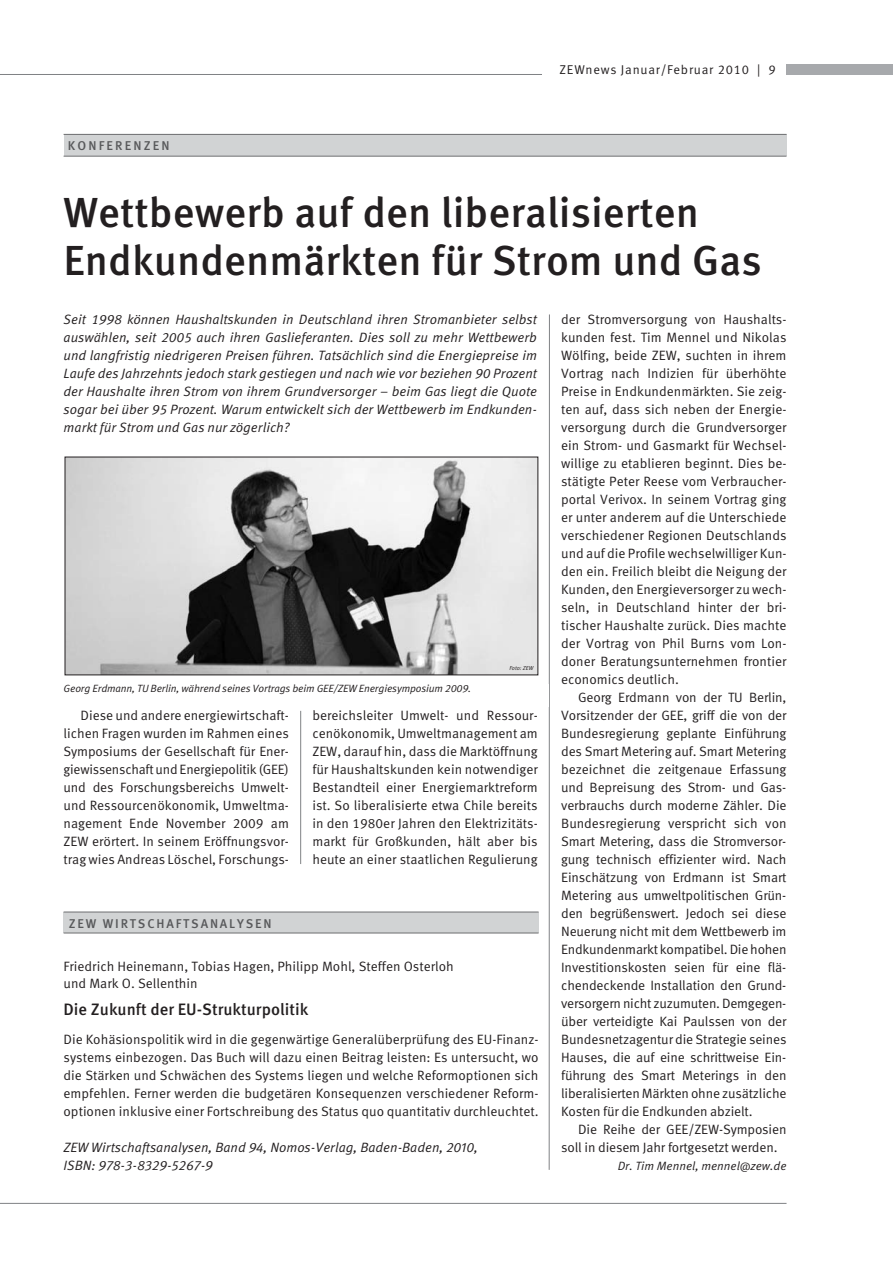
<style>
.page{position:relative;width:893px;height:1263px;background:#fff}
.page>*{position:absolute;margin:0;border:0;box-sizing:border-box;transform-origin:0 0}
.t1{font:500 42px/48px "Meta Pro";color:#231f20}
.t2{font:500 16.5px "Meta Pro";color:#231f20}
.t3{font:13.5px/18px "Meta Pro";color:#231f20;text-align:justify}
.t4{font:italic 13.5px/18px "Meta Pro";color:#231f20;text-align:justify}
.t5{font:12.75px "Meta Pro";letter-spacing:.06em;color:#231f20}
.t6{font:500 12.75px "Meta Pro";letter-spacing:.145em;color:#58595b}
.t7{font:500 12.75px "Meta Pro";letter-spacing:.17em;color:#58595b}
.t8{font:italic 12px "Meta Pro";color:#231f20}
.t9{font:italic 10.5px "Meta Pro";letter-spacing:-.015em;color:#231f20}
.t10{font:italic 5.7px "Meta Pro";color:#231f20}
</style>
<div class="page">
<div style="left:786px;top:64px;width:106px;height:10px;background:#a7a9ac"></div>
<hr style="left:0;top:1203px;width:786px;height:1px;background:#808285">
<hr style="left:0;top:74px;width:542px;height:1px;background:#808285">
<hr style="left:549px;top:314px;width:1px;height:856px;background:#808285">
<hr style="left:300px;top:711px;width:1px;height:153px;background:#808285">
<img style="left:67px;top:459px;width:469px;height:214px">
<div style="left:64px;top:135px;width:722px;height:21px;background:#d1d3d4"></div>
<hr style="left:64px;top:134px;width:722px;height:1px;background:#6d6e70">
<hr style="left:64px;top:156px;width:722px;height:1px;background:#6d6e70">
<div style="left:64px;top:912px;width:475px;height:21px;background:#d1d3d4"></div>
<hr style="left:64px;top:912px;width:475px;height:1px;background:#6d6e70">
<hr style="left:64px;top:933px;width:475px;height:1px;background:#6d6e70">
<p class="t7" style="left:68px;top:141px;width:103px">KONFERENZEN</p>
<p class="t5" style="left:560px;top:65px;width:218px">ZEWnews Januar/Februar 2010 | 9</p>
<h1 class="t1" style="left:64px;top:192px;width:700px">Wettbewerb auf den liberalisierten<br>Endkundenmärkten für Strom und Gas</h1>
<p class="t4" style="left:64px;top:312px;width:475px">Seit 1998 können Haushaltskunden in Deutschland ihren Stromanbieter selbst auswählen, seit 2005 auch ihren Gaslieferanten. Dies soll zu mehr Wettbewerb und langfristig niedrigeren Preisen führen. Tatsächlich sind die Energiepreise im Laufe des Jahrzehnts jedoch stark gestiegen und nach wie vor beziehen 90 Prozent der Haushalte ihren Strom von ihrem Grundversorger – beim Gas liegt die Quote sogar bei über 95 Prozent. Warum entwickelt sich der Wettbewerb im Endkunden&shy;markt für Strom und Gas nur zögerlich?</p>
<p class="t3" style="left:561px;top:311px;width:227px">der Stromversorgung von Haushalts&shy;kunden fest. Tim Mennel und Nikolas Wölfing, beide ZEW, suchten in ihrem Vortrag nach Indizien für überhöhte Preise in Endkundenmärkten. Sie zeig&shy;ten auf, dass sich neben der Energie&shy;versorgung durch die Grundversorger ein Strom- und Gasmarkt für Wechsel&shy;willige zu etablieren beginnt. Dies be&shy;stätigte Peter Reese vom Verbraucher&shy;portal Verivox. In seinem Vortrag ging er unter anderem auf die Unterschiede verschiedener Regionen Deutschlands und auf die Profile wechselwilliger Kun&shy;den ein. Freilich bleibt die Neigung der Kunden, den Energieversorger zu wech&shy;seln, in Deutschland hinter der bri - tischer Haushalte zurück. Dies machte der Vortrag von Phil Burns vom Lon - doner Beratungsunternehmen frontier economics deutlich.</p>
<p class="t3" style="left:561px;top:689px;width:227px;text-indent:17px">Georg Erdmann von der TU Berlin, Vorsitzender der GEE, griff die von der Bundesregierung geplante Einführung des Smart Metering auf. Smart Metering bezeichnet die zeitgenaue Erfassung und Bepreisung des Strom- und Gas - verbrauchs durch moderne Zähler. Die Bundesregierung verspricht sich von Smart Metering, dass die Stromversor&shy;gung technisch effizienter wird. Nach Einschätzung von Erdmann ist Smart Metering aus umweltpolitischen Grün&shy;den begrüßenswert. Jedoch sei diese Neuerung nicht mit dem Wettbewerb im Endkundenmarkt kompatibel. Die hohen Investitionskosten seien für eine flä&shy;chendeckende Installation den Grund&shy;versorgern nicht zuzumuten. Demgegen&shy;über verteidigte Kai Paulssen von der Bundesnetzagentur die Strategie seines Hauses, die auf eine schrittweise Ein&shy;führung des Smart Meterings in den liberalisierten Märkten ohne zusätzliche Kosten für die Endkunden abzielt.</p>
<p class="t3" style="left:561px;top:1121px;width:227px;text-indent:17px">Die Reihe der GEE/ZEW-Symposien soll in diesem Jahr fortgesetzt werden.</p>
<p class="t8" style="left:618px;top:1161px;width:170px">Dr. Tim Mennel, mennel@zew.de</p>
<p class="t10" style="left:509px;top:666px;width:26px">Foto: ZEW</p>
<p class="t9" style="left:64px;top:684px;width:409px">Georg Erdmann, TU Berlin, während seines Vortrags beim GEE/ZEW Energiesymposium 2009.</p>
<p class="t3" style="left:64px;top:707px;width:227px;text-indent:17px">Diese und andere energiewirtschaft&shy;lichen Fragen wurden im Rahmen eines Symposiums der Gesellschaft für Ener&shy;giewissenschaft und Energiepolitik (GEE) und des Forschungsbereichs Umwelt&shy;und Ressourcenökonomik, Umweltma&shy;nagement Ende November 2009 am ZEW erörtert. In seinem Eröffnungsvor&shy;trag wies Andreas Löschel, Forschungs-</p>
<p class="t3" style="left:312px;top:707px;width:227px">bereichsleiter Umwelt- und Ressour&shy;cenökonomik, Umweltmanagement am ZEW, darauf hin, dass die Marktöffnung für Haushaltskunden kein notwendiger Bestandteil einer Energiemarktreform ist. So liberalisierte etwa Chile bereits in den 1980er Jahren den Elektrizitäts&shy;markt für Großkunden, hält aber bis heute an einer staatlichen Regulierung</p>
<p class="t6" style="left:69px;top:918px;width:204px">ZEW WIRTSCHAFTSANALYSEN</p>
<p class="t3" style="left:64px;top:959px;width:392px;line-height:16.5px">Friedrich Heinemann, Tobias Hagen, Philipp Mohl, Steffen Osterloh und Mark O. Sellenthin</p>
<p class="t2" style="left:64px;top:1003px;width:246px">Die Zukunft der EU-Strukturpolitik</p>
<p class="t3" style="left:64px;top:1031px;width:476px">Die Kohäsionspolitik wird in die gegenwärtige Generalüberprüfung des EU-Finanz&shy;systems einbezogen. Das Buch will dazu einen Beitrag leisten: Es untersucht, wo die Stärken und Schwächen des Systems liegen und welche Reformoptionen sich empfehlen. Ferner werden die budgetären Konsequenzen verschiedener Reform&shy;optionen inklusive einer Fortschreibung des Status quo quantitativ durchleuchtet.</p>
<p class="t4" style="left:64px;top:1140px;width:416px">ZEW Wirtschaftsanalysen, Band 94, Nomos-Verlag, Baden-Baden, 2010,<br>ISBN: 978-3-8329-5267-9</p>
</div>
